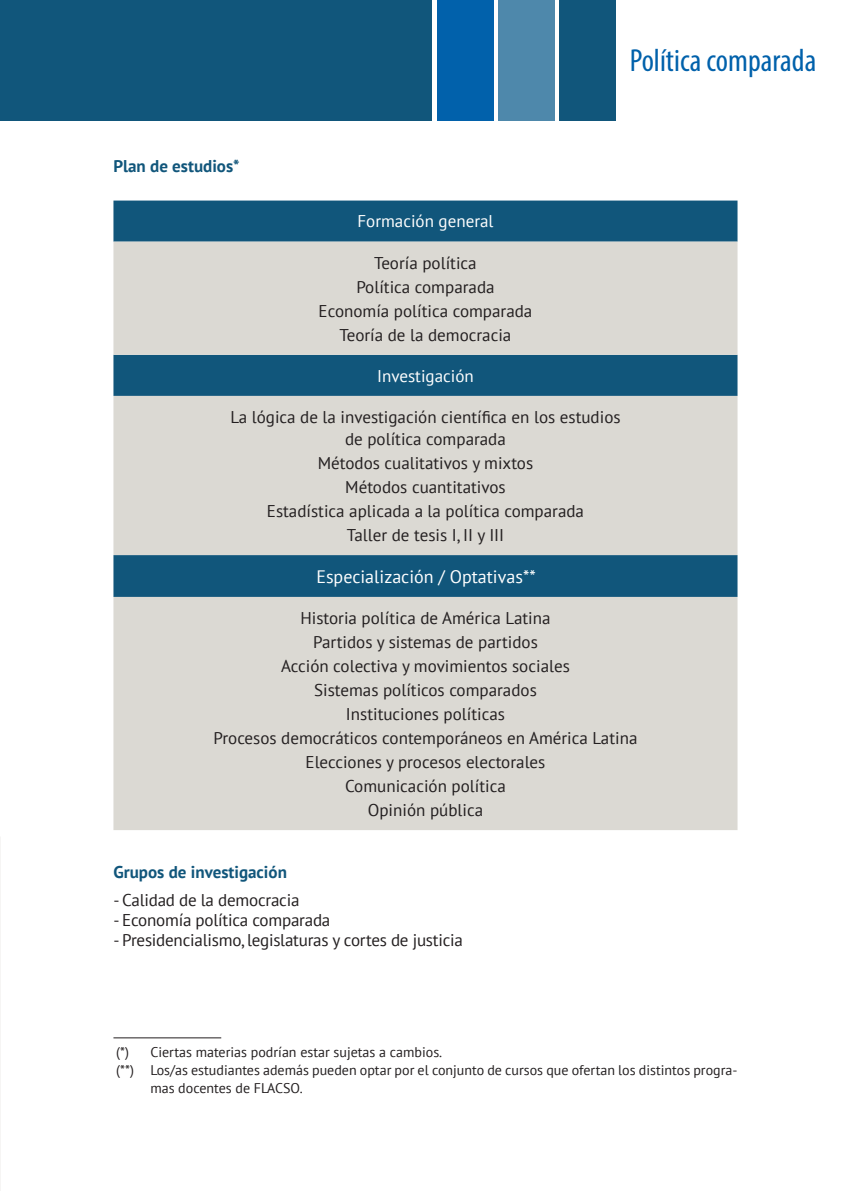
<style>
.page{position:relative;width:851px;height:1191px;background:#fff}
.page>*{position:absolute;margin:0;border:0;box-sizing:border-box;transform-origin:0 0}
.t1{font:32px "Myriad Variable Concept";color:#0161ab}
.t2{font:18px "PT Sans";color:#fff}
.texto_tablas-materias{font:17px "PT Sans";color:#231f20}
.t3{font:700 17px "PT Sans";color:#11567b}
.texto_tablas-materias-2{font:17px "PT Sans";color:#fff}
.t4{font:14px/18px "PT Sans";color:#231f20}
</style>
<div class="page">
<div style="left:113px;top:200px;width:624px;height:42px;background:#11567b"></div>
<svg style="left:113px;top:242px;width:624px;height:588px;background:#bfc7c7"></svg>
<hr style="left:113px;top:1037px;width:108px;height:1px;background:#231f20">
<div style="left:0;top:0;width:431px;height:120px;background:#11567b"></div>
<div style="left:559px;top:0;width:57px;height:120px;background:#11567b"></div>
<div style="left:498px;top:0;width:56px;height:120px;background:#4e88ab"></div>
<div style="left:437px;top:0;width:56px;height:120px;background:#0161ab"></div>
<p class="t3" style="left:113px;top:154px;width:128px">Plan de estudios*</p>
<p class="t1" style="left:629px;top:42px;width:188px">Política comparada</p>
<p class="texto_tablas-materias-2" style="left:357px;top:211px;width:137px">Formación general</p>
<p class="texto_tablas-materias" style="left:374px;top:252px;width:104px">Teoría política</p>
<p class="texto_tablas-materias" style="left:356px;top:276px;width:140px">Política comparada</p>
<p class="texto_tablas-materias" style="left:318px;top:300px;width:215px">Economía política comparada</p>
<p class="texto_tablas-materias" style="left:339px;top:324px;width:173px">Teoría de la democracia</p>
<p class="texto_tablas-materias-2" style="left:377px;top:365px;width:98px">Investigación</p>
<p class="texto_tablas-materias" style="left:230px;top:406px;width:392px">La lógica de la investigación científica en los estudios</p>
<p class="texto_tablas-materias" style="left:345px;top:428px;width:162px">de política comparada</p>
<p class="texto_tablas-materias" style="left:317px;top:452px;width:217px">Métodos cualitativos y mixtos</p>
<p class="texto_tablas-materias" style="left:345px;top:476px;width:162px">Métodos cuantitativos</p>
<p class="texto_tablas-materias" style="left:267px;top:500px;width:318px">Estadística aplicada a la política comparada</p>
<p class="texto_tablas-materias" style="left:347px;top:524px;width:159px">Taller de tesis I, II y III</p>
<p class="t2" style="left:316px;top:565px;width:221px">Especialización / Optativas**</p>
<p class="texto_tablas-materias" style="left:300px;top:607px;width:251px">Historia política de América Latina</p>
<p class="texto_tablas-materias" style="left:313px;top:631px;width:226px">Partidos y sistemas de partidos</p>
<p class="texto_tablas-materias" style="left:281px;top:655px;width:290px">Acción colectiva y movimientos sociales</p>
<p class="texto_tablas-materias" style="left:314px;top:679px;width:224px">Sistemas políticos comparados</p>
<p class="texto_tablas-materias" style="left:346px;top:703px;width:161px">Instituciones políticas</p>
<p class="texto_tablas-materias" style="left:213px;top:727px;width:425px">Procesos democráticos contemporáneos en América Latina</p>
<p class="texto_tablas-materias" style="left:305px;top:751px;width:241px">Elecciones y procesos electorales</p>
<p class="texto_tablas-materias" style="left:345px;top:775px;width:162px">Comunicación política</p>
<p class="texto_tablas-materias" style="left:368px;top:799px;width:117px">Opinión pública</p>
<p class="t3" style="left:113px;top:861px;width:175px">Grupos de investigación</p>
<p class="texto_tablas-materias" style="left:113px;top:889px;width:187px">- Calidad de la democracia</p>
<p class="texto_tablas-materias" style="left:113px;top:909px;width:218px">- Economía política comparada</p>
<p class="texto_tablas-materias" style="left:113px;top:929px;width:351px">- Presidencialismo, legislaturas y cortes de justicia</p>
<p class="t4" style="left:116px;top:1043px;width:14px">(*)</p>
<p class="t4" style="left:150px;top:1043px;width:293px">Ciertas materias podrían estar sujetas a cambios.</p>
<p class="t4" style="left:150px;top:1061px;width:588px;text-indent:-34px">(**) Los/as estudiantes además pueden optar por el conjunto de cursos que ofertan los distintos progra&shy;mas docentes de FLACSO.</p>
</div>
